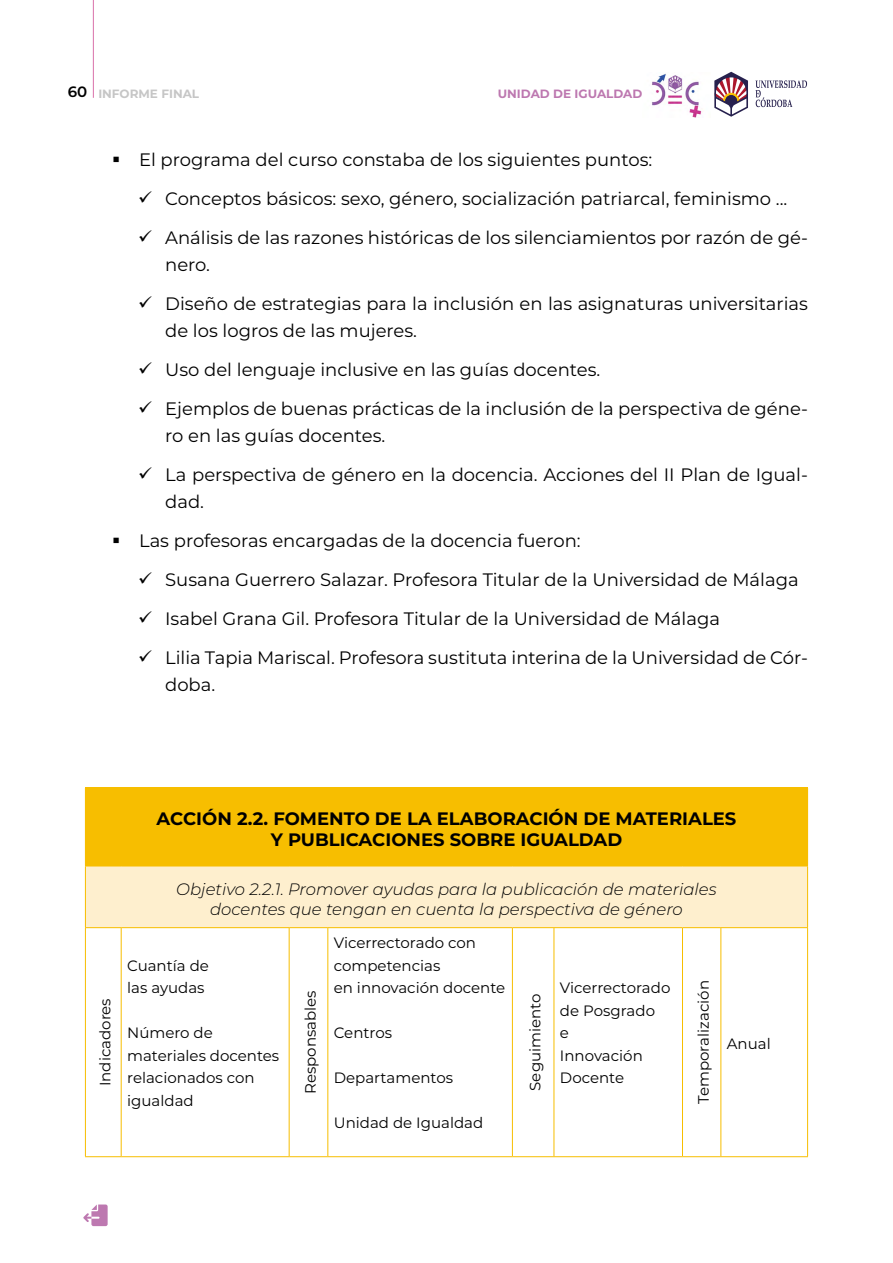
<style>
.page{position:relative;width:893px;height:1263px;background:#fff}
.page>*{position:absolute;margin:0;border:0;box-sizing:border-box;transform-origin:0 0}
.t1{font:18px/27px "Montserrat";color:#000}
.t2{font:700 18px/21.6px "Montserrat";color:#000;text-align:center}
.t3{font:italic 300 16.5px/19.8px "Montserrat";color:#000;text-align:center}
.t4{font:15px/22.5px "Montserrat";color:#000}
.t5{font:700 12px "Montserrat";color:#bd78b0}
.t6{font:700 12px "Montserrat";color:#c6c6c6}
.s1{font-weight:600;font-size:15px;color:#000}
</style>
<div class="page">
<svg style="left:755px;top:80px;width:52px;height:27px"></svg>
<svg style="left:714px;top:72px;width:34px;height:45px"></svg>
<img style="left:651px;top:73px;width:51px;height:45px">
<hr style="left:93px;top:0;width:1px;height:98px;background:#d970a9">
<svg style="left:83px;top:1204px;width:25px;height:22px"></svg>
<div style="left:85px;top:788px;width:723px;height:78px;background:#f7be00"></div>
<div style="left:85px;top:866px;width:723px;height:62px;background:#feefce"></div>
<hr style="left:85px;top:787px;width:36px;height:1px;background:#f7be00">
<hr style="left:121px;top:787px;width:168px;height:1px;background:#f7be00">
<hr style="left:289px;top:787px;width:39px;height:1px;background:#f7be00">
<hr style="left:328px;top:787px;width:184px;height:1px;background:#f7be00">
<hr style="left:512px;top:787px;width:42px;height:1px;background:#f7be00">
<hr style="left:554px;top:787px;width:128px;height:1px;background:#f7be00">
<hr style="left:682px;top:787px;width:39px;height:1px;background:#f7be00">
<hr style="left:721px;top:787px;width:87px;height:1px;background:#f7be00">
<hr style="left:85px;top:866px;width:36px;height:1px;background:#f7be00">
<hr style="left:85px;top:866px;width:1px;height:61px;background:#f7be00">
<hr style="left:121px;top:866px;width:168px;height:1px;background:#f7be00">
<hr style="left:289px;top:866px;width:39px;height:1px;background:#f7be00">
<hr style="left:328px;top:866px;width:184px;height:1px;background:#f7be00">
<hr style="left:512px;top:866px;width:42px;height:1px;background:#f7be00">
<hr style="left:554px;top:866px;width:128px;height:1px;background:#f7be00">
<hr style="left:682px;top:866px;width:39px;height:1px;background:#f7be00">
<hr style="left:721px;top:866px;width:87px;height:1px;background:#f7be00">
<hr style="left:807px;top:866px;width:1px;height:61px;background:#f7be00">
<hr style="left:85px;top:927px;width:36px;height:1px;background:#f7be00">
<hr style="left:85px;top:928px;width:1px;height:228px;background:#f7be00">
<hr style="left:121px;top:927px;width:168px;height:1px;background:#f7be00">
<hr style="left:121px;top:928px;width:1px;height:228px;background:#f7be00">
<hr style="left:289px;top:927px;width:39px;height:1px;background:#f7be00">
<hr style="left:289px;top:928px;width:1px;height:228px;background:#f7be00">
<hr style="left:328px;top:927px;width:184px;height:1px;background:#f7be00">
<hr style="left:327px;top:928px;width:1px;height:228px;background:#f7be00">
<hr style="left:512px;top:927px;width:42px;height:1px;background:#f7be00">
<hr style="left:512px;top:928px;width:1px;height:228px;background:#f7be00">
<hr style="left:554px;top:927px;width:128px;height:1px;background:#f7be00">
<hr style="left:554px;top:928px;width:1px;height:228px;background:#f7be00">
<hr style="left:682px;top:927px;width:39px;height:1px;background:#f7be00">
<hr style="left:682px;top:928px;width:1px;height:228px;background:#f7be00">
<hr style="left:721px;top:927px;width:87px;height:1px;background:#f7be00">
<hr style="left:720px;top:928px;width:1px;height:228px;background:#f7be00">
<hr style="left:807px;top:928px;width:1px;height:228px;background:#f7be00">
<hr style="left:85px;top:1156px;width:36px;height:1px;background:#f7be00">
<hr style="left:121px;top:1156px;width:168px;height:1px;background:#f7be00">
<hr style="left:289px;top:1156px;width:39px;height:1px;background:#f7be00">
<hr style="left:328px;top:1156px;width:184px;height:1px;background:#f7be00">
<hr style="left:512px;top:1156px;width:42px;height:1px;background:#f7be00">
<hr style="left:554px;top:1156px;width:128px;height:1px;background:#f7be00">
<hr style="left:682px;top:1156px;width:39px;height:1px;background:#f7be00">
<hr style="left:721px;top:1156px;width:87px;height:1px;background:#f7be00">
<p class="t6" style="left:68px;top:85px;width:133px"><span class="s1">60</span> INFORME FINAL</p>
<p class="t5" style="left:498px;top:85px;width:146px">UNIDAD DE IGUALDAD</p>
<p class="t1" style="left:112px;top:146px;width:542px">▪ El programa del curso constaba de los siguientes puntos:</p>
<p class="t1" style="left:138px;top:185px;width:651px">✓ Conceptos básicos: sexo, género, socialización patriarcal, feminismo ...</p>
<p class="t1" style="left:165px;top:224px;width:644px;text-indent:-27px">✓ Análisis de las razones históricas de los silenciamientos por razón de gé&shy;nero.</p>
<p class="t1" style="left:165px;top:290px;width:644px;text-indent:-27px">✓ Diseño de estrategias para la inclusión en las asignaturas universitarias de los logros de las mujeres.</p>
<p class="t1" style="left:138px;top:356px;width:464px">✓ Uso del lenguaje inclusive en las guías docentes.</p>
<p class="t1" style="left:165px;top:395px;width:644px;text-indent:-27px">✓ Ejemplos de buenas prácticas de la inclusión de la perspectiva de géne&shy;ro en las guías docentes.</p>
<p class="t1" style="left:165px;top:461px;width:644px;text-indent:-27px">✓ La perspectiva de género en la docencia. Acciones del II Plan de Igual&shy;dad.</p>
<p class="t1" style="left:112px;top:527px;width:470px">▪ Las profesoras encargadas de la docencia fueron:</p>
<p class="t1" style="left:138px;top:566px;width:662px">✓ Susana Guerrero Salazar. Profesora Titular de la Universidad de Málaga</p>
<p class="t1" style="left:138px;top:605px;width:583px">✓ Isabel Grana Gil. Profesora Titular de la Universidad de Málaga</p>
<p class="t1" style="left:165px;top:644px;width:644px;text-indent:-27px">✓ Lilia Tapia Mariscal. Profesora sustituta interina de la Universidad de Cór&shy;doba.</p>
<p class="t4" style="left:93px;top:1086px;width:90px;rotate:-90deg">Indicadores</p>
<p class="t2" style="left:157px;top:807px;width:581px">ACCIÓN 2.2. FOMENTO DE LA ELABORACIÓN DE MATERIALES<br>Y PUBLICACIONES SOBRE IGUALDAD</p>
<p class="t3" style="left:176px;top:879px;width:542px">Objetivo 2.2.1. Promover ayudas para la publicación de materiales docentes que tengan en cuenta la perspectiva de género</p>
<p class="t4" style="left:127px;top:953px;width:83px">Cuantía de las ayudas</p>
<p class="t4" style="left:127px;top:1021px;width:154px">Número de materiales docentes relacionados con igualdad</p>
<p class="t4" style="left:299px;top:1094px;width:105px;rotate:-90deg">Responsables</p>
<p class="t4" style="left:334px;top:931px;width:173px">Vicerrectorado con competencias<br>en innovación docente</p>
<p class="t4" style="left:334px;top:1021px;width:60px">Centros</p>
<p class="t4" style="left:334px;top:1066px;width:121px">Departamentos</p>
<p class="t4" style="left:334px;top:1111px;width:151px">Unidad de Igualdad</p>
<p class="t4" style="left:523px;top:1091px;width:99px;rotate:-90deg">Seguimiento</p>
<p class="t4" style="left:560px;top:976px;width:112px">Vicerrectorado de Posgrado<br>e<br>Innovación<br>Docente</p>
<p class="t4" style="left:692px;top:1104px;width:125px;rotate:-90deg">Temporalización</p>
<p class="t4" style="left:727px;top:1032px;width:45px">Anual</p>
</div>
